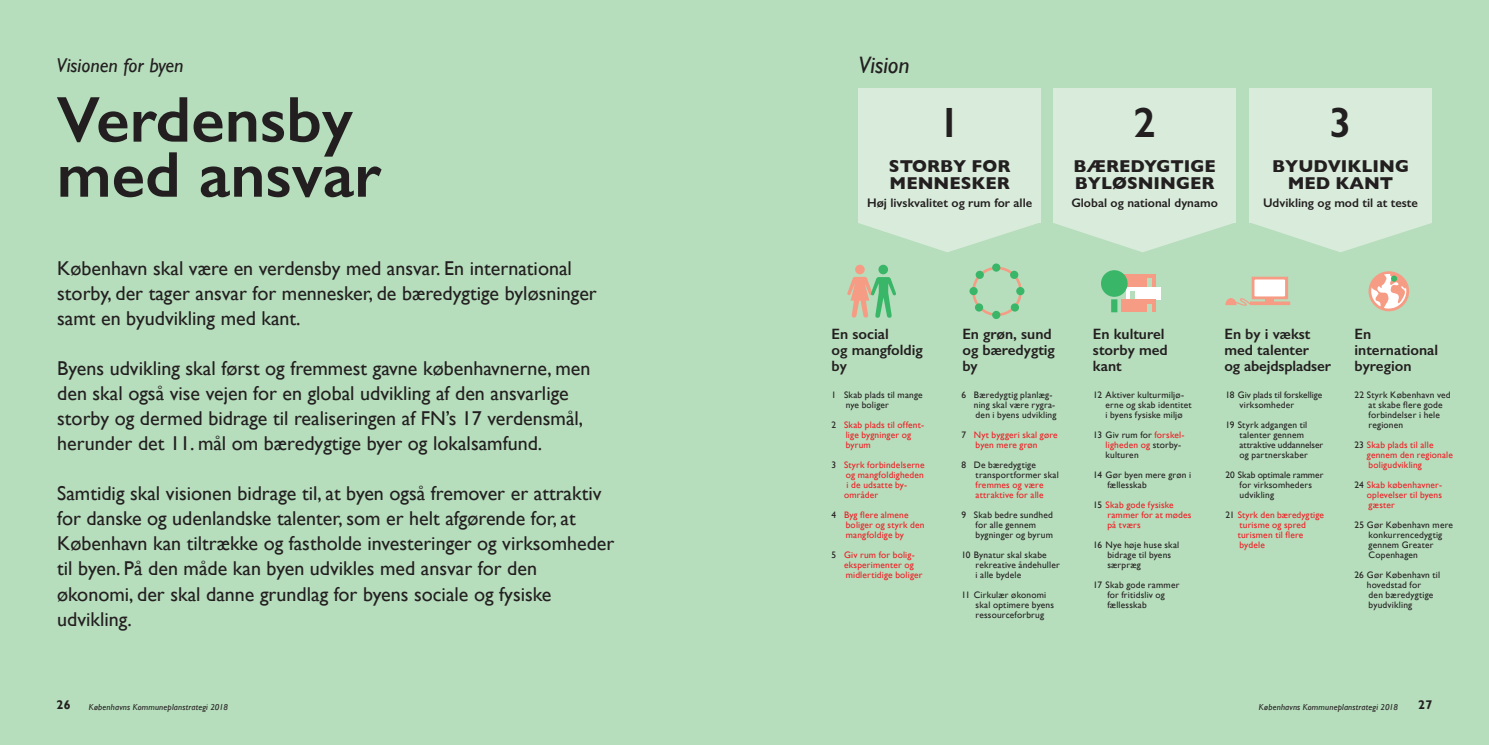
<style>
.page{position:relative;width:1489px;height:745px;background:#fff}
.page>*{position:absolute;margin:0;border:0;box-sizing:border-box;transform-origin:0 0}
.t1{font:600 65px/55px "Gill Sans";color:#231f20}
.t2{font:600 42.5px "Gill Sans";color:#231f20}
.t3{font:italic 23.75px "Gill Sans";color:#231f20}
.t4{font:20px/25px "Gill Sans";color:#231f20}
.t5{font:italic 20px "Gill Sans";color:#231f20}
.t6{font:700 17.5px/17.5px "Gill Sans";color:#231f20}
.t7{font:600 15px/16.2px "Gill Sans";color:#231f20}
.t8{font:600 12.5px "Gill Sans";color:#231f20}
.t9{font:700 12.5px "Gill Sans";color:#231f20}
.t10{font:9.38px/10px "Gill Sans";letter-spacing:.02em;color:#231f20}
.t11{font:9.38px/10px "Gill Sans";letter-spacing:.02em;color:#ee1d23}
.t12{font:italic 8.75px "Gill Sans";letter-spacing:.02em;color:#231f20}
.s1{color:#231f20}
.s2{color:#ee1d23}
</style>
<div class="page">
<div style="left:744px;top:0;width:744px;height:744px;background:#b6ddbc"></div>
<div style="left:0;top:0;width:744px;height:744px;background:#b6ddbc"></div>
<div style="left:1248px;top:89px;width:183px;height:134px;background:#d9ecdb"></div>
<div style="left:1053px;top:89px;width:182px;height:134px;background:#d9ecdb"></div>
<div style="left:858px;top:89px;width:182px;height:134px;background:#d9ecdb"></div>
<svg style="left:1252px;top:223px;width:179px;height:29px"></svg>
<svg style="left:1054px;top:223px;width:179px;height:29px"></svg>
<div style="left:855px;top:264px;width:9px;height:10px;background:#f69c84;border-radius:50%"></div>
<svg style="left:847px;top:277px;width:49px;height:41px"></svg>
<div style="left:878px;top:264px;width:10px;height:10px;background:#39b667;border-radius:50%"></div>
<div style="left:972px;top:266px;width:49px;height:50px;border:3px solid #f69c84;border-radius:50%"></div>
<div style="left:974px;top:303px;width:9px;height:8px;background:#39b667;border-radius:50%"></div>
<div style="left:1010px;top:303px;width:8px;height:8px;background:#39b667;border-radius:50%"></div>
<div style="left:969px;top:287px;width:8px;height:8px;background:#39b667;border-radius:50%"></div>
<div style="left:1016px;top:287px;width:8px;height:8px;background:#39b667;border-radius:50%"></div>
<div style="left:975px;top:270px;width:8px;height:9px;background:#39b667;border-radius:50%"></div>
<div style="left:1010px;top:270px;width:8px;height:9px;background:#39b667;border-radius:50%"></div>
<div style="left:992px;top:263px;width:8px;height:8px;background:#39b667;border-radius:50%"></div>
<div style="left:992px;top:310px;width:8px;height:9px;background:#39b667;border-radius:50%"></div>
<svg style="left:1225px;top:276px;width:65px;height:30px"></svg>
<svg style="left:1368px;top:271px;width:40px;height:40px"></svg>
<div style="left:1126px;top:286px;width:34px;height:13px;background:#fff"></div>
<div style="left:1121px;top:299px;width:35px;height:13px;background:#f69c84"></div>
<svg style="left:1147px;top:304px;width:4px;height:8px"></svg>
<div style="left:1121px;top:274px;width:35px;height:12px;background:#f69c84"></div>
<svg style="left:1147px;top:278px;width:4px;height:9px"></svg>
<svg style="left:1101px;top:270px;width:33px;height:42px"></svg>
<svg style="left:859px;top:223px;width:179px;height:29px"></svg>
<h3 class="t5" style="left:57px;top:57px;width:129px">Visionen for byen</h3>
<h1 class="t1" style="left:57px;top:91px;width:326px">Verdensby med ansvar</h1>
<h3 class="t4" style="left:57px;top:257px;width:541px">København skal være en verdensby med ansvar. En international storby, der tager ansvar for mennesker, de bæredygtige byløsninger samt en byudvikling med kant.</h3>
<p class="t4" style="left:57px;top:357px;width:534px">Byens udvikling skal først og fremmest gavne københavnerne, men den skal også vise vejen for en global udvikling af den ansvarlige storby og dermed bidrage til realiseringen af FN’s 17 verdensmål, herunder det 11. mål om bæredygtige byer og lokalsamfund.</p>
<p class="t4" style="left:57px;top:482px;width:558px">Samtidig skal visionen bidrage til, at byen også fremover er attraktiv for danske og udenlandske talenter, som er helt afgørende for, at København kan tiltrække og fastholde investeringer og virksomheder til byen. På den måde kan byen udvikles med ansvar for den økonomi, der skal danne grundlag for byens sociale og fysiske udvikling.</p>
<h3 class="t3" style="left:858px;top:55px;width:53px">Vision</h3>
<h2 class="t2" style="left:938px;top:97px;width:24px">1</h2>
<h2 class="t2" style="left:1133px;top:97px;width:24px">2</h2>
<h2 class="t2" style="left:1329px;top:97px;width:24px">3</h2>
<h3 class="t6" style="left:888px;top:158px;width:123px">STORBY FOR<br>MENNESKER</h3>
<h3 class="t8" style="left:867px;top:195px;width:167px">Høj livskvalitet og rum for alle</h3>
<h3 class="t6" style="left:1073px;top:158px;width:144px">BÆREDYGTIGE<br>BYLØSNINGER</h3>
<h3 class="t8" style="left:1071px;top:195px;width:148px">Global og national dynamo</h3>
<h3 class="t6" style="left:1271px;top:158px;width:138px;text-align:center">BYUDVIKLING<br>MED KANT</h3>
<h3 class="t8" style="left:1262px;top:195px;width:156px">Udvikling og mod til at teste</h3>
<h3 class="t7" style="left:831px;top:325px;width:93px">En social<br>og mangfoldig by</h3>
<h3 class="t7" style="left:1092px;top:325px;width:76px">En kulturel storby med kant</h3>
<h3 class="t7" style="left:1224px;top:325px;width:108px">En by i vækst med talenter<br>og abejds pladser</h3>
<h3 class="t7" style="left:1354px;top:325px;width:85px">En international byregion</h3>
<h3 class="t7" style="left:962px;top:325px;width:94px">En grøn, sund og bæredygtig by</h3>
<p class="t10" style="left:845px;top:390px;width:78px;text-indent:-14px">1 Skab plads til mange nye boliger</p>
<p class="t11" style="left:845px;top:420px;width:80px;text-indent:-14px"><span class="s1">2</span> Skab plads til offent&shy;lige bygninger og byrum</p>
<p class="t11" style="left:844px;top:460px;width:82px;text-indent:-12px"><span class="s1">3</span> Styrk forbindelserne og mangfoldigheden i de udsatte by - områder</p>
<p class="t11" style="left:845px;top:509px;width:80px;text-indent:-14px"><span class="s1">4</span> Byg flere almene boliger og styrk den mangfoldige by</p>
<p class="t11" style="left:844px;top:550px;width:80px;text-indent:-12px"><span class="s1">5</span> Giv rum for bolig&shy;eksperimenter og midlertidige boliger</p>
<p class="t10" style="left:973px;top:390px;width:84px;text-indent:-12px">6 Bæredygtig planlæg&shy;ning skal være rygra&shy;den i byens udvikling</p>
<p class="t11" style="left:975px;top:430px;width:84px;text-indent:-14px"><span class="s1">7</span> Nyt byggeri skal gøre byen mere grøn</p>
<p class="t10" style="left:975px;top:460px;width:85px;text-indent:-14px">8 De bæredygtige transportformer skal</p>
<p class="t11" style="left:975px;top:480px;width:69px">fremmes og være attraktive for alle</p>
<p class="t10" style="left:975px;top:510px;width:79px;text-indent:-14px">9 Skab bedre sundhed for alle gennem bygninger og byrum</p>
<p class="t10" style="left:975px;top:550px;width:86px;text-indent:-14px">10 Bynatur skal skabe rekreative åndehuller i alle bydele</p>
<p class="t10" style="left:975px;top:590px;width:80px;text-indent:-14px">11 Cirkulær økonomi skal optimere byens ressourceforbrug</p>
<p class="t10" style="left:1105px;top:390px;width:88px;text-indent:-12px">12 Aktiver kulturmiljø&shy;erne og skab identitet i byens fysiske miljø</p>
<p class="t10" style="left:1105px;top:430px;width:80px;text-indent:-12px">13 Giv rum for <span class="s2">forskel - ligheden og</span> storby&shy;kulturen</p>
<p class="t10" style="left:1107px;top:470px;width:85px;text-indent:-14px">14 Gør byen mere grøn i fællesskab</p>
<p class="t11" style="left:1107px;top:500px;width:86px;text-indent:-14px"><span class="s1">15</span> Skab gode fysiske rammer for at mødes på tværs</p>
<p class="t10" style="left:1107px;top:540px;width:73px;text-indent:-14px">16 Nye høje huse skal bidrage til byens særpræg</p>
<p class="t10" style="left:1107px;top:580px;width:74px;text-indent:-14px">17 Skab gode rammer for fritidsliv og fællesskab</p>
<p class="t10" style="left:1239px;top:390px;width:84px;text-indent:-14px">18 Giv plads til forskellige virksomheder</p>
<p class="t10" style="left:1239px;top:420px;width:85px;text-indent:-14px">19 Styrk adgangen til talenter gennem attraktive uddannelser og partnerskaber</p>
<p class="t10" style="left:1239px;top:470px;width:85px;text-indent:-14px">20 Skab optimale rammer for virksomheders udvikling</p>
<p class="t11" style="left:1237px;top:510px;width:88px;text-indent:-12px"><span class="s1">21</span> Styrk den bæredygtige turisme og spred turismen til flere bydele</p>
<p class="t10" style="left:1368px;top:390px;width:83px;text-indent:-14px">22 Styrk København ved at skabe flere gode forbindelser i hele regionen</p>
<p class="t11" style="left:1366px;top:440px;width:88px;text-indent:-12px"><span class="s1">23</span> Skab plads til alle gennem den regionale boligudvikling</p>
<p class="t11" style="left:1366px;top:480px;width:77px;text-align:justify;text-indent:-12px"><span class="s1">24</span> Skab københavner&shy;oplevelser til byens gæster</p>
<p class="t10" style="left:1368px;top:520px;width:86px;text-indent:-14px">25 Gør København mere konkurrencedygtig gennem Greater<br>Copenhagen</p>
<p class="t10" style="left:1366px;top:570px;width:75px;text-indent:-12px">26 Gør København til hovedstad for<br>den bæredygtige byudvikling</p>
<h3 class="t9" style="left:57px;top:696px;width:16px">26</h3>
<p class="t12" style="left:89px;top:703px;width:141px">Københavns Kommuneplanstrategi 2018</p>
<p class="t12" style="left:1258px;top:703px;width:141px">Københavns Kommuneplanstrategi 2018</p>
<h3 class="t9" style="left:1418px;top:696px;width:15px">27</h3>
</div>
